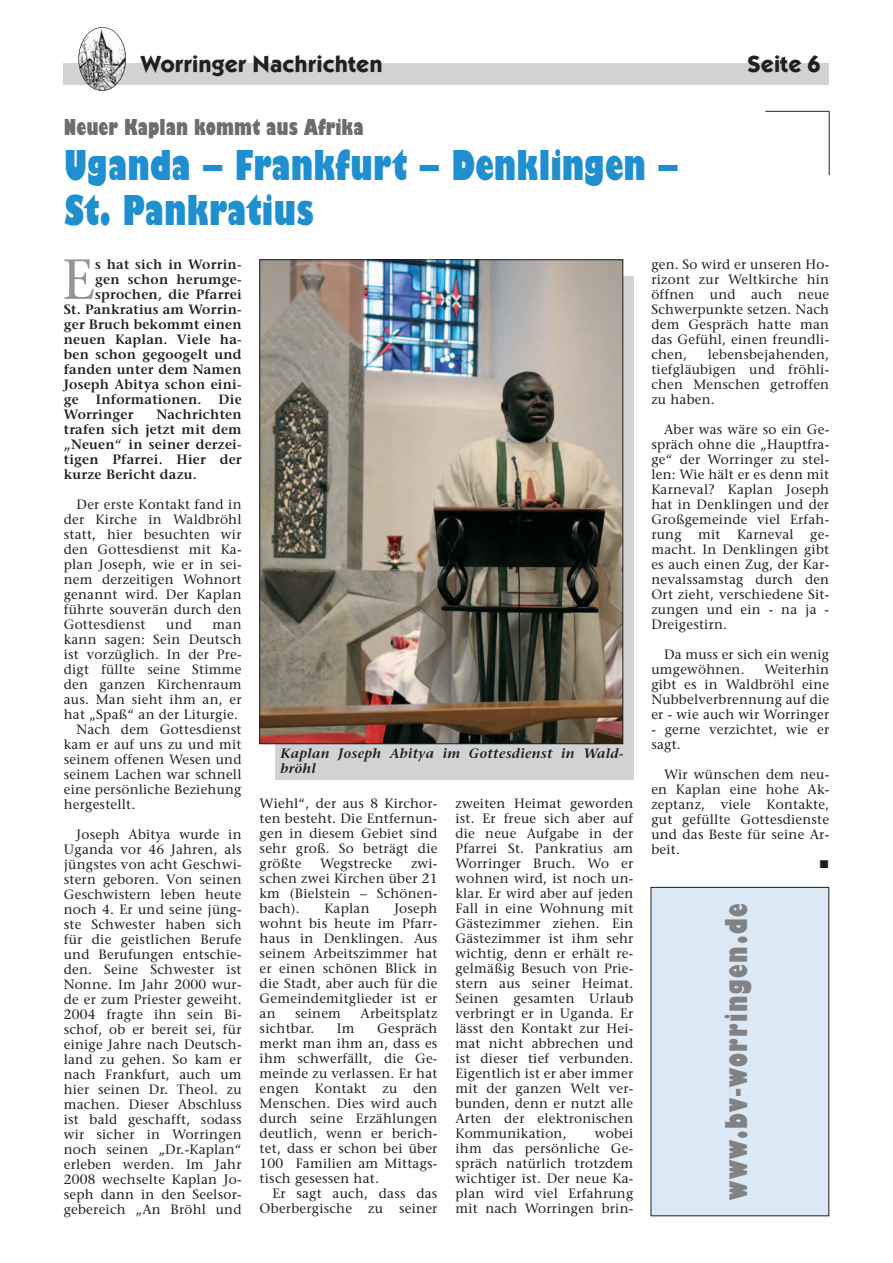
<style>
.page{position:relative;width:893px;height:1263px;background:#fff}
.page>*{position:absolute;margin:0;border:0;box-sizing:border-box;transform-origin:0 0}
.t1{font:56.25px "Stone Serif";color:#939598}
.t2{font:800 condensed 45px/45px "Giltus T";color:#1f8fcf}
.t3{font:800 condensed 33px "Giltus T";letter-spacing:.045em;color:#808285}
.t4{font:700 24px "Kabel Itc T";color:#231f20}
.t5{font:800 condensed 24px "Giltus T";color:#6c6d70}
.t6{font:13.5px/15px "Stone Serif";letter-spacing:.015em;color:#231f20;text-align:justify}
.t7{font:600 13.5px/15px "Stone Serif";letter-spacing:.02em;color:#231f20;text-align:justify}
.t8{font:italic 600 13.5px/15px "Stone Serif";letter-spacing:.02em;color:#231f20}
.t9{font:13.5px "Wingdings";color:#231f20}
</style>
<div class="page">
<div style="left:64px;top:64px;width:765px;height:21px;background:#d1d2d4"></div>
<img style="left:80px;top:27px;width:46px;height:64px">
<div style="left:78px;top:27px;width:48px;height:64px;border:1px solid #231f20;border-radius:50%"></div>
<hr style="left:765px;top:111px;width:64px;height:1px;background:#231f20">
<hr style="left:829px;top:111px;width:1px;height:64px;background:#231f20">
<svg style="left:275px;top:276px;width:359px;height:503px;background:#c5c4c6"></svg>
<img style="left:261px;top:261px;width:360px;height:481px">
<div style="left:651px;top:887px;width:178px;height:329px;background:#dbe8f6"></div>
<h3 class="t4" style="left:140px;top:49px;width:244px">Worringer Nachrichten</h3>
<h3 class="t4" style="left:748px;top:49px;width:75px">Seite 6</h3>
<h3 class="t5" style="left:64px;top:113px;width:301px">Neuer Kaplan kommt aus Afrika</h3>
<h2 class="t2" style="left:64px;top:142px;width:616px">Uganda – Frankfurt – Denklingen –<br>St. Pankratius</h2>
<h1 class="t1" style="left:62px;top:257px;width:34px">E</h1>
<p class="t7" style="left:95px;top:258px;width:148px">s hat sich in Worrin-</p>
<p class="t6" style="left:651px;top:258px;width:179px">gen. So wird er unseren Ho&shy;rizont zur Weltkirche hin öffnen und auch neue Schwerpunkte setzen. Nach dem Gespräch hatte man das Gefühl, einen freundli&shy;chen,</p>
<p class="t7" style="left:95px;top:273px;width:148px">gen schon herumge-</p>
<p class="t7" style="left:95px;top:288px;width:148px">sprochen, die Pfarrei</p>
<p class="t7" style="left:64px;top:303px;width:179px">St. Pankratius am Worrin-</p>
<p class="t7" style="left:64px;top:318px;width:179px">ger Bruch bekommt einen</p>
<p class="t7" style="left:64px;top:333px;width:179px">neuen Kaplan. Viele ha-</p>
<p class="t7" style="left:64px;top:348px;width:179px">ben schon gegoogelt und</p>
<p class="t7" style="left:64px;top:363px;width:179px">fanden unter dem Namen</p>
<p class="t7" style="left:64px;top:378px;width:179px">Joseph Abitya schon eini-</p>
<p class="t7" style="left:64px;top:393px;width:16px">ge</p>
<p class="t7" style="left:96px;top:393px;width:107px">Informationen.</p>
<p class="t7" style="left:219px;top:393px;width:25px">Die</p>
<p class="t7" style="left:64px;top:408px;width:71px">Worringer</p>
<p class="t6" style="left:651px;top:348px;width:179px;text-indent:56px">lebensbejahenden, tiefgläubigen und fröhli&shy;chen Menschen getroffen zu haben.</p>
<p class="t6" style="left:651px;top:423px;width:179px;text-indent:13px">Aber was wäre so ein Ge&shy;spräch ohne die „Hauptfra&shy;ge“ der Worringer zu stel&shy;len: Wie hält er es denn mit Karneval? Kaplan Joseph hat in Denklingen und der Großgemeinde viel Erfah&shy;rung mit Karneval ge&shy;macht. In Denklingen gibt es auch einen Zug, der Kar&shy;nevalssamstag durch den Ort zieht, verschiedene Sit&shy;zungen und ein - na ja - Dreigestirn.</p>
<p class="t6" style="left:651px;top:648px;width:179px;text-indent:13px">Da muss er sich ein wenig umgewöhnen.</p>
<p class="t7" style="left:64px;top:408px;width:179px;text-indent:93px">Nachrichten trafen sich jetzt mit dem „Neuen“ in seiner derzei&shy;tigen Pfarrei. Hier der kurze Bericht dazu.</p>
<p class="t6" style="left:64px;top:498px;width:179px;text-indent:13px">Der erste Kontakt fand in der Kirche in Waldbröhl statt, hier besuchten wir den Gottesdienst mit Ka&shy;plan Joseph, wie er in sei&shy;nem derzeitigen Wohnort genannt wird. Der Kaplan führte souverän durch den Gottesdienst</p>
<p class="t6" style="left:166px;top:618px;width:27px">und</p>
<p class="t6" style="left:213px;top:618px;width:30px">man</p>
<p class="t6" style="left:64px;top:633px;width:179px">kann sagen: Sein Deutsch</p>
<p class="t6" style="left:64px;top:648px;width:179px">ist vorzüglich. In der Pre-</p>
<p class="t6" style="left:64px;top:663px;width:179px">digt füllte seine Stimme</p>
<p class="t6" style="left:64px;top:678px;width:179px">den ganzen Kirchenraum</p>
<p class="t6" style="left:64px;top:693px;width:179px">aus. Man sieht ihm an, er</p>
<p class="t6" style="left:64px;top:708px;width:176px">hat „Spaß“ an der Liturgie.</p>
<p class="t6" style="left:77px;top:723px;width:167px">Nach dem Gottesdienst</p>
<p class="t6" style="left:64px;top:738px;width:179px">kam er auf uns zu und mit</p>
<p class="t6" style="left:64px;top:753px;width:179px">seinem offenen Wesen und</p>
<p class="t6" style="left:64px;top:768px;width:179px">seinem Lachen war schnell</p>
<p class="t6" style="left:64px;top:783px;width:179px">eine persönliche Beziehung</p>
<p class="t6" style="left:64px;top:798px;width:73px">hergestellt.</p>
<p class="t6" style="left:64px;top:828px;width:179px;text-indent:13px">Joseph Abitya wurde in Uganda vor 46 Jahren, als jüngstes von acht Geschwi&shy;stern geboren. Von seinen Geschwistern leben heute noch 4. Er und seine jüng&shy;ste Schwester haben sich für die geistlichen Berufe und Berufungen entschie&shy;den. Seine Schwester ist Nonne. Im Jahr 2000 wur&shy;de er zum Priester geweiht.<br>2004 fragte ihn sein Bi&shy;schof, ob er bereit sei, für einige Jahre nach Deutsch&shy;land zu gehen. So kam er nach Frankfurt, auch um hier seinen Dr. Theol. zu machen. Dieser Abschluss ist bald geschafft, sodass wir sicher in Worringen noch seinen „Dr.-Kaplan“ erleben werden. Im Jahr 2008 wechselte Kaplan Jo&shy;seph dann in den Seelsor&shy;gebereich „An Bröhl und</p>
<p class="t6" style="left:651px;top:663px;width:179px;text-indent:113px">Weiterhin gibt es in Waldbröhl eine Nubbelverbrennung auf die er - wie auch wir Worringer</p>
<p class="t6" style="left:651px;top:723px;width:179px">- gerne verzichtet, wie er sagt.</p>
<p class="t6" style="left:651px;top:768px;width:179px;text-indent:13px">Wir wünschen dem neu&shy;en Kaplan eine hohe Ak&shy;zeptanz, viele Kontakte, gut gefüllte Gottesdienste und das Beste für seine Ar&shy;beit.</p>
<p class="t9" style="left:819px;top:856px;width:12px">■</p>
<p class="t8" style="left:281px;top:747px;width:344px">Kaplan Joseph Abitya im Gottesdienst in Wald&shy;bröhl</p>
<p class="t6" style="left:455px;top:797px;width:179px">zweiten Heimat geworden ist. Er freue sich aber auf die neue Aufgabe in der Pfarrei St. Pankratius am Worringer Bruch. Wo er wohnen wird, ist noch un&shy;klar. Er wird aber auf jeden Fall in eine Wohnung mit Gästezimmer ziehen. Ein Gästezimmer ist ihm sehr wichtig, denn er erhält re&shy;gelmäßig Besuch von Prie&shy;stern aus seiner Heimat.<br>Seinen gesamten Urlaub verbringt er in Uganda. Er lässt den Kontakt zur Hei&shy;mat nicht abbrechen und ist dieser tief verbunden.<br>Eigentlich ist er aber immer mit der ganzen Welt ver&shy;bunden, denn er nutzt alle Arten der elektronischen Kommunikation,</p>
<p class="t6" style="left:260px;top:797px;width:179px">Wiehl“, der aus 8 Kirchor&shy;ten besteht. Die Entfernun&shy;gen in diesem Gebiet sind sehr groß. So beträgt die größte</p>
<p class="t6" style="left:320px;top:857px;width:74px">Wegstrecke</p>
<p class="t6" style="left:260px;top:857px;width:179px;text-indent:151px">zwi&shy;schen zwei Kirchen über 21 km (Bielstein – Schönen&shy;bach).</p>
<p class="t6" style="left:260px;top:902px;width:179px;text-indent:135px">Joseph wohnt bis heute im Pfarr&shy;haus in Denklingen. Aus seinem Arbeitszimmer hat er einen schönen Blick in die Stadt, aber auch für die Gemeindemitglieder ist er an</p>
<p class="t6" style="left:324px;top:902px;width:47px">Kaplan</p>
<h3 class="t3" style="left:716px;top:1200px;width:298px;rotate:-90deg">www.bv-worringen.de</h3>
<p class="t6" style="left:295px;top:1007px;width:47px">seinem</p>
<p class="t6" style="left:361px;top:1007px;width:78px">Arbeitsplatz</p>
<p class="t6" style="left:260px;top:1022px;width:56px">sichtbar.</p>
<p class="t6" style="left:337px;top:1022px;width:19px">Im</p>
<p class="t6" style="left:260px;top:1022px;width:179px;text-indent:118px">Gespräch merkt man ihm an, dass es ihm schwerfällt, die Ge&shy;meinde zu verlassen. Er hat engen Kontakt zu den Menschen. Dies wird auch durch seine Erzählungen deutlich, wenn er berich&shy;tet, dass er schon bei über 100 Familien am Mittags&shy;tisch gesessen hat.</p>
<p class="t6" style="left:260px;top:1187px;width:179px;text-align:right">Er sagt auch, dass das<br>Oberbergische zu seiner</p>
<p class="t6" style="left:455px;top:1127px;width:179px;text-indent:139px">wobei ihm das persönliche Ge&shy;spräch natürlich trotzdem wichtiger ist. Der neue Ka&shy;plan wird viel Erfahrung mit nach Worringen brin-</p>
</div>
